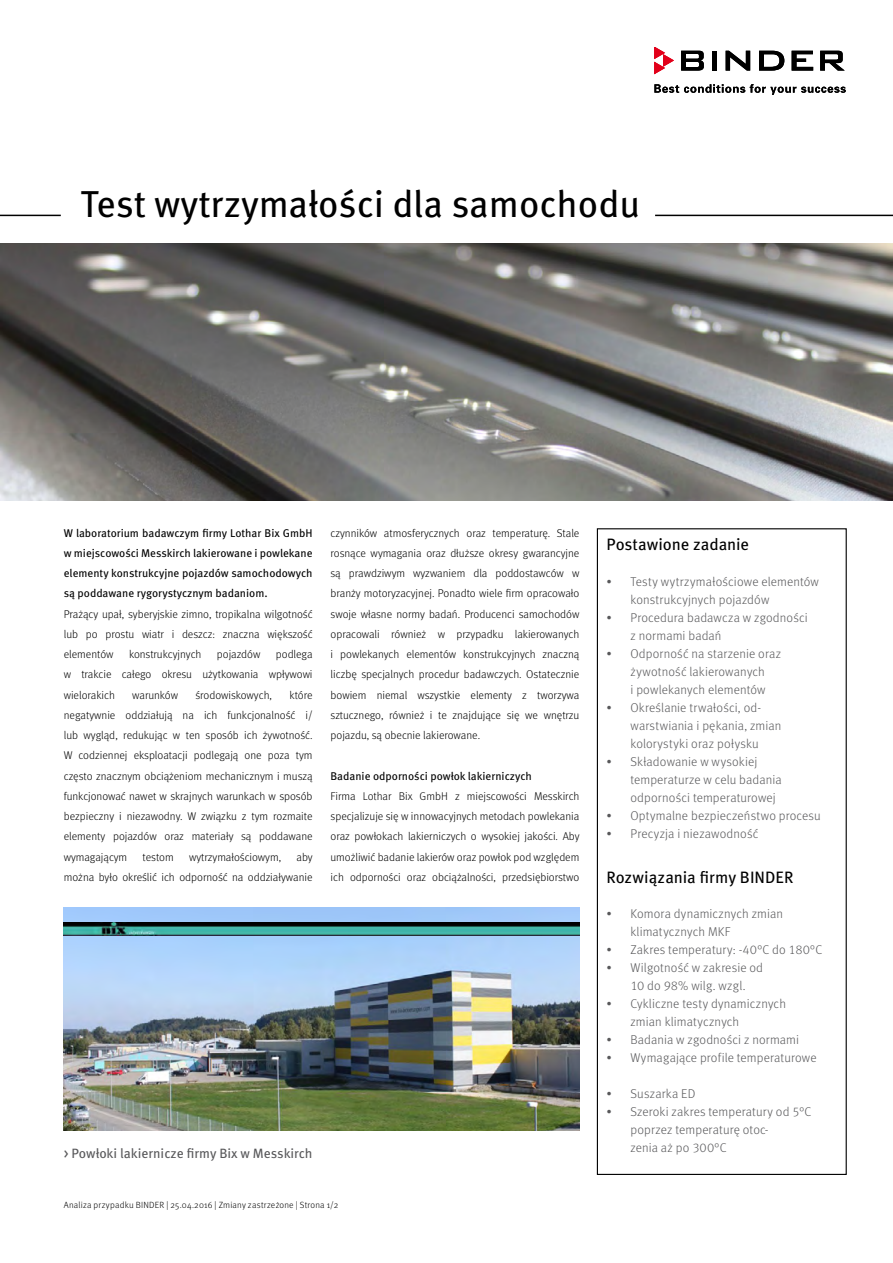
<style>
.page{position:relative;width:893px;height:1263px;background:#fff}
.page>*{position:absolute;margin:0;border:0;box-sizing:border-box;transform-origin:0 0}
.t1{font:37.5px "Meta Pro";letter-spacing:-.005em;color:#000}
.rechte_Box{font:16.5px "Meta Pro";letter-spacing:-.005em;color:#000}
.BU{font:13.5px "Meta Pro";letter-spacing:-.005em;color:#58585a}
.t2{font:300 12.75px/18px "Meta Pro";letter-spacing:.01em;color:#58585a}
.Fließtext_light{font:300 11.25px/20.2px "Meta Pro";color:#000;text-align:justify}
.Fließtext_light-2{font:11.25px/20.2px "Meta Pro";color:#000;text-align:justify}
.t3{font:300 9px "Meta Pro";letter-spacing:.02em;color:#000}
</style>
<div class="page">
<svg style="left:654px;top:84px;width:192px;height:11px"></svg>
<svg style="left:681px;top:51px;width:23px;height:20px"></svg>
<div style="left:712px;top:51px;width:5px;height:20px;background:#000"></div>
<svg style="left:726px;top:51px;width:24px;height:20px"></svg>
<svg style="left:759px;top:51px;width:25px;height:20px"></svg>
<svg style="left:792px;top:51px;width:21px;height:20px"></svg>
<svg style="left:820px;top:51px;width:25px;height:20px"></svg>
<svg style="left:654px;top:47px;width:19px;height:27px"></svg>
<img style="left:0;top:243px;width:893px;height:258px">
<div style="left:597px;top:528px;width:250px;height:647px;border:1px solid #000"></div>
<img style="left:64px;top:908px;width:515px;height:222px">
<hr style="left:0;top:215px;width:61px;height:1px;background:#000">
<hr style="left:655px;top:215px;width:238px;height:1px;background:#000">
<img style="left:64px;top:923px;width:515px;height:12px">
<p class="t1" style="left:80px;top:175px;width:561px">Test wytrzymałości dla samochodu</p>
<p class="Fließtext_light-2" style="left:64px;top:522px;width:250px">W laboratorium badawczym firmy Lothar Bix GmbH w miejscowości Messkirch lakierowane i powlekane elementy konstrukcyjne pojazdów samochodowych są poddawane rygorystycznym badaniom.</p>
<p class="Fließtext_light" style="left:64px;top:603px;width:250px">Prażący upał, syberyjskie zimno, tropikalna wilgotność lub po prostu wiatr i deszcz: znaczna większość elementów</p>
<p class="Fließtext_light" style="left:129px;top:643px;width:74px">konstrukcyjnych</p>
<p class="Fließtext_light" style="left:217px;top:643px;width:45px">pojazdów</p>
<p class="Fließtext_light" style="left:64px;top:643px;width:250px;text-indent:212px">podlega w trakcie całego okresu użytkowania wpływowi wielorakich</p>
<p class="Fließtext_light" style="left:64px;top:684px;width:250px;text-indent:226px">które negatywnie oddziałują na ich funkcjonalność i/ lub wygląd, redukując w ten sposób ich żywotność.<br>W codziennej eksploatacji podlegają one poza tym często znacznym obciążeniom mechanicznym i muszą funkcjonować nawet w skrajnych warunkach w sposób bezpieczny i niezawodny. W związku z tym rozmaite elementy pojazdów oraz materiały są poddawane wymagającym</p>
<p class="Fließtext_light" style="left:132px;top:684px;width:47px">warunków</p>
<p class="Fließtext_light" style="left:195px;top:684px;width:78px">środowiskowych,</p>
<p class="Fließtext_light" style="left:64px;top:846px;width:250px;text-align:right">aby<br>można było określić ich odporność na oddziaływanie</p>
<p class="Fließtext_light" style="left:143px;top:846px;width:33px">testom</p>
<p class="Fließtext_light" style="left:189px;top:846px;width:94px">wytrzymałościowym,</p>
<p class="Fließtext_light" style="left:331px;top:522px;width:250px">czynników atmosferycznych oraz temperaturę. Stale rosnące wymagania oraz dłuższe okresy gwarancyjne są prawdziwym wyzwaniem dla poddostawców w branży motoryzacyjnej. Ponadto wiele firm opracowało swoje własne normy badań. Producenci samochodów opracowali również w przypadku lakierowanych i powlekanych elementów konstrukcyjnych znaczną liczbę specjalnych procedur badawczych. Ostatecznie bowiem niemal wszystkie elementy z tworzywa sztucznego, również i te znajdujące się we wnętrzu pojazdu, są obecnie lakierowane.</p>
<p class="Fließtext_light-2" style="left:331px;top:765px;width:203px">Badanie odporności powłok lakierniczych</p>
<p class="Fließtext_light" style="left:331px;top:785px;width:250px">Firma Lothar Bix GmbH z miejscowości Messkirch specjalizuje się w innowacyjnych metodach powlekania oraz powłokach lakierniczych o wysokiej jakości. Aby umożliwić badanie lakierów oraz powłok pod względem ich odporności oraz obciążalności, przedsiębiorstwo</p>
<p class="BU" style="left:64px;top:1143px;width:250px">&gt; Powłoki lakiernicze firmy Bix w Messkirch</p>
<p class="t3" style="left:64px;top:1199px;width:276px">Analiza przypadku BINDER | 25.04.2016 | Zmiany zastrzeżone | Strona 1/2</p>
<p class="rechte_Box" style="left:606px;top:532px;width:144px">Postawione zadanie</p>
<p class="t2" style="left:630px;top:571px;width:190px;text-indent:-24px">• Testy wytrzymałościowe elementów konstrukcyjnych pojazdów</p>
<p class="t2" style="left:630px;top:607px;width:179px;text-indent:-24px">• Procedura badawcza w zgodności z normami badań</p>
<p class="t2" style="left:630px;top:643px;width:152px;text-indent:-24px">• Odporność na starzenie oraz żywotność lakierowanych<br>i powlekanych elementów</p>
<p class="t2" style="left:630px;top:697px;width:152px;text-indent:-24px">• Określanie trwałości, od&shy;warstwiania i pękania, zmian kolorystyki oraz połysku</p>
<p class="t2" style="left:630px;top:751px;width:153px;text-indent:-24px">• Składowanie w wysokiej temperaturze w celu badania odporności temperaturowej</p>
<p class="t2" style="left:606px;top:805px;width:216px">• Optymalne bezpieczeństwo procesu</p>
<p class="t2" style="left:606px;top:823px;width:153px">• Precyzja i niezawodność</p>
<p class="rechte_Box" style="left:606px;top:865px;width:188px">Rozwiązania firmy BINDER</p>
<p class="t2" style="left:630px;top:904px;width:154px;text-indent:-24px">• Komora dynamicznych zmian klimatycznych MKF</p>
<p class="t2" style="left:606px;top:940px;width:217px">• Zakres temperatury: -40°C do 180°C</p>
<p class="t2" style="left:606px;top:958px;width:158px;text-align:center">• Wilgotność w zakresie od<br>10 do 98% wilg. wzgl.</p>
<p class="t2" style="left:630px;top:994px;width:157px;text-indent:-24px">• Cykliczne testy dynamicznych zmian klimatycznych</p>
<p class="t2" style="left:606px;top:1030px;width:194px">• Badania w zgodności z normami</p>
<p class="t2" style="left:606px;top:1048px;width:212px">• Wymagające profile temperaturowe</p>
<p class="t2" style="left:606px;top:1084px;width:90px">• Suszarka ED</p>
<p class="t2" style="left:630px;top:1102px;width:182px;text-indent:-24px">• Szeroki zakres temperatury od 5°C poprzez temperaturę otoc-<br>zenia aż po 300°C</p>
</div>
